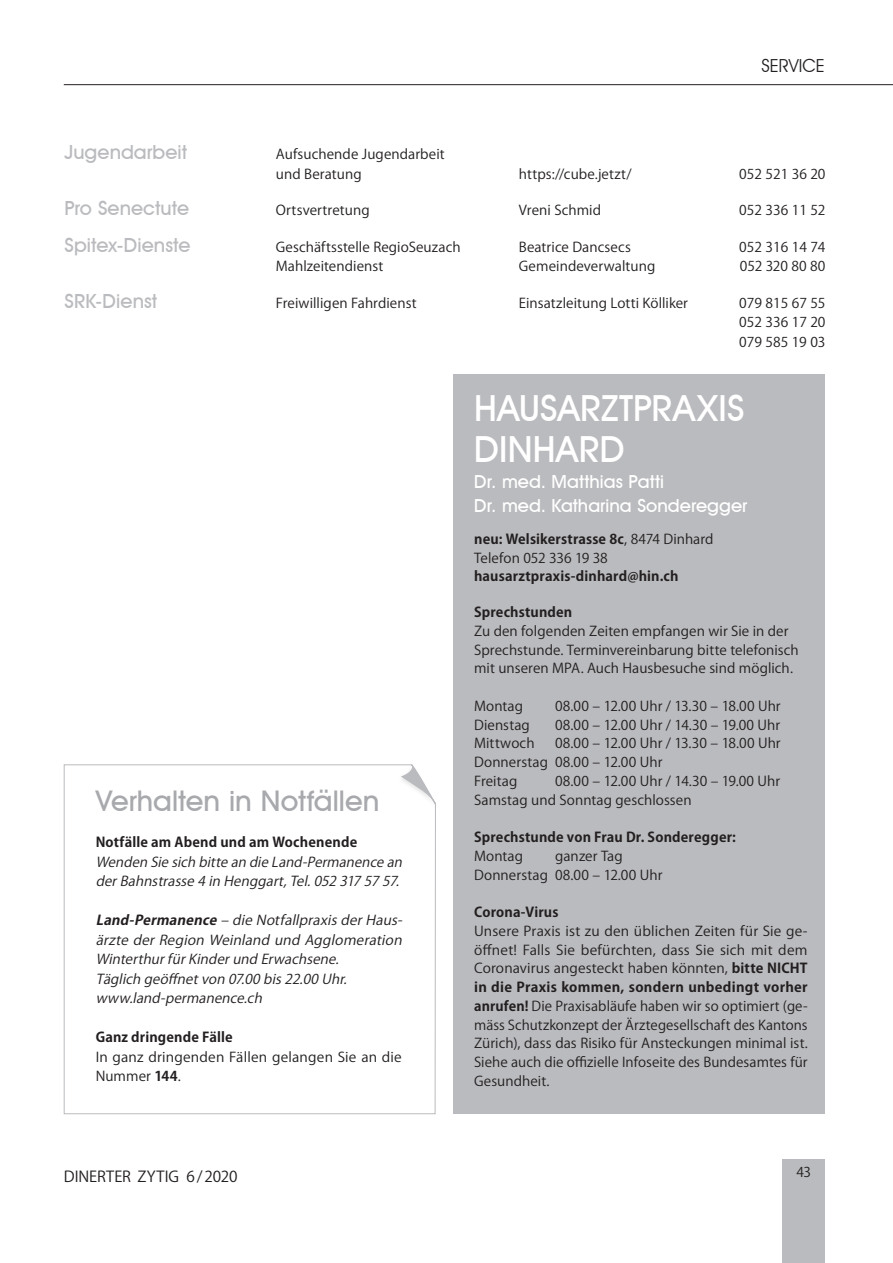
<style>
.page{position:relative;width:893px;height:1263px;background:#fff}
.page>*{position:absolute;margin:0;border:0;box-sizing:border-box;transform-origin:0 0}
.t1{font:500 36px/40.5px "Avant Garde IT Cby BT";letter-spacing:.01em;color:#fff}
.t2{font:500 28.5px "Avant Garde IT Cby BT";color:#a8a9ad}
.t3{font:500 19.5px "Avant Garde IT Cby BT";letter-spacing:.005em;color:#babbbe}
.t4{font:500 18px/24px "Avant Garde IT Cby BT";letter-spacing:.005em;color:#fff}
.t5{font:18px "Avant Garde IT Cby BT";color:#231f20}
.t6{font:15px "Koz Go Pro";letter-spacing:-.005em;color:#231f20}
.t7{font:13.5px/18.8px "Koz Go Pro";letter-spacing:.005em;color:#231f20}
.t8{font:13.5px/18.8px "Koz Go Pro";letter-spacing:.005em;color:#231f20;text-align:justify;scale:1.04 1}
.t9{font:italic 13.5px/19.5px "Koz Go Pro";color:#231f20;scale:1.04 1}
.t10{font:700 13.5px "Koz Go Pro";letter-spacing:.015em;color:#231f20}
.t11{font:italic 13.5px/19.5px "Koz Go Pro";color:#231f20}
.s1{font-weight:700}
</style>
<div class="page">
<div style="left:782px;top:1160px;width:43px;height:103px;background:#babbbe"></div>
<hr style="left:64px;top:84px;width:829px;height:1px;background:#231f20">
<div style="left:453px;top:374px;width:372px;height:740px;background:#babbbe"></div>
<svg style="left:63px;top:764px;width:373px;height:350px"></svg>
<div style="left:397px;top:763px;width:42px;height:47px;background:#fff"></div>
<svg style="left:401px;top:764px;width:35px;height:41px"></svg>
<h3 class="t3" style="left:64px;top:141px;width:124px">Jugendarbeit</h3>
<p class="t7" style="left:276px;top:145px;width:170px;line-height:19.5px">Aufsuchende Jugendarbeit und Beratung</p>
<h3 class="t5" style="left:761px;top:55px;width:65px">SERVICE</h3>
<p class="t7" style="left:519px;top:165px;width:114px">https://cube.jetzt/</p>
<p class="t7" style="left:739px;top:165px;width:88px">052 521 36 20</p>
<h3 class="t3" style="left:64px;top:197px;width:126px">Pro Senectute</h3>
<p class="t7" style="left:276px;top:201px;width:95px">Ortsvertretung</p>
<p class="t7" style="left:519px;top:201px;width:84px">Vreni Schmid</p>
<p class="t7" style="left:739px;top:201px;width:88px">052 336 11 52</p>
<h3 class="t3" style="left:64px;top:233px;width:128px">Spitex-Dienste</h3>
<p class="t7" style="left:276px;top:238px;width:186px">Geschäftsstelle RegioSeuzach</p>
<p class="t7" style="left:519px;top:238px;width:114px">Beatrice Dancsecs</p>
<p class="t7" style="left:739px;top:238px;width:88px">052 316 14 74</p>
<p class="t7" style="left:276px;top:257px;width:109px">Mahlzeitendienst</p>
<p class="t7" style="left:519px;top:257px;width:138px">Gemeindeverwaltung</p>
<p class="t7" style="left:740px;top:257px;width:87px">052 320 80 80</p>
<h3 class="t3" style="left:64px;top:289px;width:94px">SRK-Dienst</h3>
<p class="t7" style="left:276px;top:294px;width:142px">Freiwilligen Fahrdienst</p>
<p class="t7" style="left:519px;top:294px;width:171px">Einsatzleitung Lotti Kölliker</p>
<p class="t7" style="left:739px;top:294px;width:88px;line-height:19.5px;text-align:justify">079 815 67 55<br>052 336 17 20<br>079 585 19 03</p>
<h2 class="t2" style="left:96px;top:783px;width:285px">Verhalten in Notfällen</h2>
<p class="t10" style="left:96px;top:833px;width:263px">Notfälle am Abend und am Wochenende</p>
<p class="t11" style="left:96px;top:852px;width:311px">Wenden Sie sich bitte an die Land-Permanence an derBahnstrasse 4 in Henggart,Tel.052 317 57 57.</p>
<p class="t9" style="left:96px;top:911px;width:299px"><span class="s1">Land-Permanence</span> – die NotfallpraxisderHaus&shy;ärzte der Region Weinland und Agglomeration WinterthurfürKinderund Erwachsene.<br>Täglich geöffnetvon 07.00 bis22.00 Uhr. www.land-permanence.ch</p>
<p class="t10" style="left:96px;top:1028px;width:139px">Ganz dringende Fälle</p>
<p class="t8" style="left:96px;top:1047px;width:296px;line-height:19.5px">In ganz dringenden Fällen gelangen Sie an die<br>Nummer <span class="s1">144</span>.</p>
<h1 class="t1" style="left:474px;top:388px;width:272px">HAUSARZTPRAXIS<br>DINHARD</h1>
<h3 class="t4" style="left:474px;top:470px;width:275px">Dr. med. Matthias Patti<br>Dr. med. Katharina Sonderegger</h3>
<p class="t7" style="left:474px;top:530px;width:241px"><span class="s1">neu: Welsikerstrasse 8c</span>, 8474 Dinhard<br>Telefon 052 336 19 38</p>
<p class="t10" style="left:474px;top:568px;width:206px">hausarztpraxis-dinhard@hin.ch</p>
<p class="t10" style="left:474px;top:603px;width:100px">Sprechstunden</p>
<p class="t7" style="left:474px;top:622px;width:326px">Zu den folgenden Zeiten empfangen wir Sie in der<br>Sprechstunde. Terminvereinbarung bitte telefonisch mit unseren MPA. Auch Hausbesuche sind möglich.</p>
<p class="t7" style="left:474px;top:697px;width:50px">Montag</p>
<p class="t7" style="left:555px;top:697px;width:227px">08.00 – 12.00 Uhr / 13.30 – 18.00 Uhr</p>
<p class="t7" style="left:474px;top:716px;width:57px">Dienstag</p>
<p class="t7" style="left:555px;top:716px;width:227px">08.00 – 12.00 Uhr / 14.30 – 19.00 Uhr</p>
<p class="t7" style="left:474px;top:734px;width:62px">Mittwoch</p>
<p class="t7" style="left:474px;top:734px;width:308px;text-indent:81px">08.00 – 12.00 Uhr / 13.30 – 18.00 Uhr<br>Donnerstag 08.00 – 12.00 Uhr<br>Freitag</p>
<p class="t7" style="left:474px;top:772px;width:308px;text-indent:81px">08.00 – 12.00 Uhr / 14.30 – 19.00 Uhr<br>Samstag und Sonntag geschlossen</p>
<p class="t10" style="left:474px;top:828px;width:263px">Sprechstunde von Frau Dr. Sonderegger:</p>
<p class="t7" style="left:474px;top:847px;width:51px">Montag</p>
<p class="t7" style="left:474px;top:847px;width:190px;text-indent:81px">ganzer Tag<br>Donnerstag 08.00 – 12.00 Uhr</p>
<p class="t10" style="left:474px;top:903px;width:86px">Corona-Virus</p>
<p class="t8" style="left:474px;top:922px;width:322px">Unsere Praxis ist zu den üblichen Zeiten für Sie ge&shy;öffnet! Falls Sie befürchten, dass Sie sich mit dem Coronavirus angesteckt haben könnten, <span class="s1">bitte NICHT in die Praxis kommen, sondern unbedingt vorher anrufen!</span> Die Praxisabläufe haben wir so optimiert (ge&shy;mäss Schutzkonzept der Ärztegesellschaft des Kantons Zürich), dass das Risiko für Ansteckungen minimal ist.<br>Siehe auch die offizielle Infoseite des Bundesamtes für Gesundheit.</p>
<p class="t6" style="left:64px;top:1167px;width:175px">DINERTER ZYTIG 6/2020</p>
<p class="t7" style="left:796px;top:1163px;width:16px">43</p>
</div>
